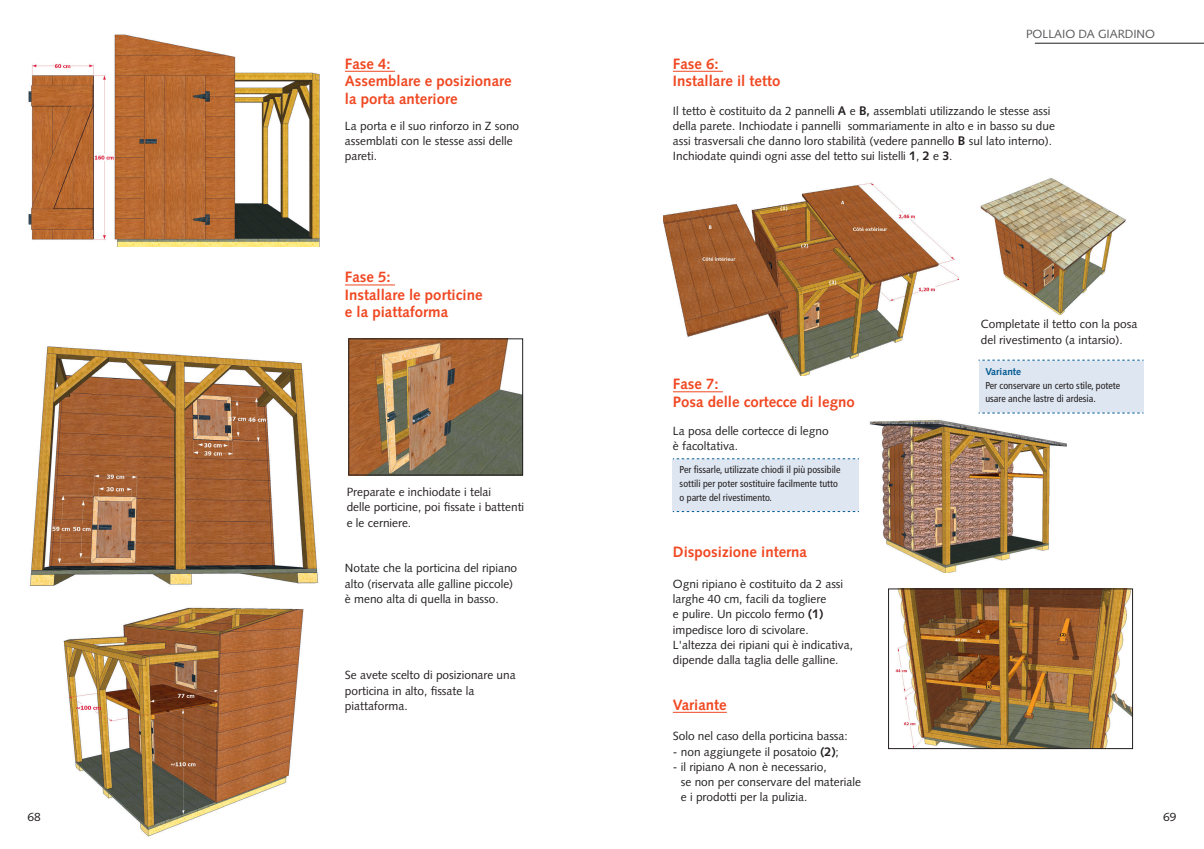
<style>
.page{position:relative;width:1204px;height:849px;background:#fff}
.page>*{position:absolute;margin:0;border:0;box-sizing:border-box;transform-origin:0 0}
.ETAPE{font:700 15px/17.5px "Syntax";color:#f04822}
.TXT_COURANT{font:11.88px/15.2px "Syntax";color:#231f20}
.TITRE_COURANT{font:11.88px "Syntax";letter-spacing:-.005em;color:#57585a}
.ENCADRE_TXT{font:condensed 10px/13.8px "Frutiger";color:#231f20}
.T_Encadre{font:700 10px "Syntax";color:#015a92}
.s1{font-weight:700;font-size:12.5px}
</style>
<div class="page">
<hr style="left:1034px;top:43px;width:169px;height:1px;background:#231f20">
<img style="left:28px;top:34px;width:317px;height:212px">
<hr style="left:345px;top:71px;width:50px;height:1px;background:#f04822">
<hr style="left:672px;top:71px;width:50px;height:1px;background:#f04822">
<hr style="left:345px;top:284px;width:50px;height:1px;background:#f04822">
<img style="left:350px;top:340px;width:171px;height:133px">
<div style="left:348px;top:338px;width:175px;height:137px;border:1px solid #231f20"></div>
<img style="left:30px;top:346px;width:288px;height:240px">
<img style="left:63px;top:607px;width:241px;height:230px">
<hr style="left:672px;top:391px;width:50px;height:1px;background:#f04822">
<hr style="left:672px;top:711px;width:54px;height:1px;background:#f04822">
<img style="left:663px;top:182px;width:295px;height:193px">
<img style="left:980px;top:178px;width:146px;height:137px">
<div style="left:978px;top:360px;width:165px;height:53px;background:#dee6f1"></div>
<svg style="left:978px;top:360px;width:165px;height:1px"></svg>
<svg style="left:978px;top:412px;width:165px;height:1px"></svg>
<img style="left:869px;top:420px;width:197px;height:152px">
<img style="left:895px;top:590px;width:235px;height:156px">
<div style="left:888px;top:588px;width:244px;height:160px;border:1px solid #231f20"></div>
<div style="left:672px;top:458px;width:186px;height:53px;background:#dee6f1"></div>
<svg style="left:672px;top:458px;width:185px;height:1px"></svg>
<svg style="left:672px;top:511px;width:186px;height:1px"></svg>
<p class="ETAPE" style="left:345px;top:55px;width:168px">Fase 4:<br>Assemblare e posizionare la porta anteriore</p>
<p class="TXT_COURANT" style="left:345px;top:118px;width:176px">La porta e il suo rinforzo in Z sono assemblati con le stesse assi delle pareti.</p>
<p class="ETAPE" style="left:345px;top:268px;width:139px">Fase 5:<br>Installare le porticine e la piattaforma</p>
<p class="TXT_COURANT" style="left:346px;top:484px;width:179px">Preparate e inchiodate i telai<br>delle porticine, poi fissate i battenti e le cerniere.</p>
<p class="TXT_COURANT" style="left:345px;top:560px;width:174px">Notate che la porticina del ripiano alto (riservata alle galline piccole) è meno alta di quella in basso.</p>
<p class="TXT_COURANT" style="left:345px;top:667px;width:172px">Se avete scelto di posizionare una porticina in alto, fissate la piattaforma.</p>
<p class="TITRE_COURANT" style="left:1025px;top:27px;width:130px">POLLAIO DA GIARDINO</p>
<p class="ETAPE" style="left:672px;top:55px;width:109px">Fase 6:<br>Installare il tetto</p>
<p class="TXT_COURANT" style="left:672px;top:103px;width:383px">Il tetto è costituito da 2 pannelli <span class="s1">A</span> e <span class="s1">B,</span> assemblati utilizzando le stesse assi della parete. Inchiodate i pannelli sommariamente in alto e in basso su due assi trasversali che danno loro stabilità (vedere pannello <span class="s1">B</span> sul lato interno).<br>Inchiodate quindi ogni asse del tetto sui listelli <span class="s1">1</span>, <span class="s1">2</span> e <span class="s1">3</span>.</p>
<p class="ETAPE" style="left:672px;top:375px;width:183px">Fase 7:<br>Posa delle cortecce di legno</p>
<p class="TXT_COURANT" style="left:672px;top:423px;width:157px">La posa delle cortecce di legno è facoltativa.</p>
<p class="ENCADRE_TXT" style="left:679px;top:463px;width:162px">Per fissarle, utilizzate chiodi il più possibile sottili per poter sostituire facilmente tutto o parte del rivestimento.</p>
<p class="ETAPE" style="left:672px;top:543px;width:136px">Disposizione interna</p>
<p class="TXT_COURANT" style="left:672px;top:576px;width:182px">Ogni ripiano è costituito da 2 assi larghe 40 cm, facili da togliere<br>e pulire. Un piccolo fermo <span class="s1">(1) </span>impedisce loro di scivolare.<br>L'altezza dei ripiani qui è indicativa, dipende dalla taglia delle galline.</p>
<p class="ETAPE" style="left:672px;top:695px;width:55px">Variante</p>
<p class="TXT_COURANT" style="left:672px;top:728px;width:176px">Solo nel caso della porticina bassa:</p>
<p class="TXT_COURANT" style="left:672px;top:743px;width:167px">- non aggiungete il posatoio <span class="s1">(2)</span>;</p>
<p class="TXT_COURANT" style="left:680px;top:759px;width:182px;text-indent:-8px">- il ripiano A non è necessario,<br>se non per conservare del materiale e i prodotti per la pulizia.</p>
<p class="TXT_COURANT" style="left:980px;top:316px;width:158px">Completate il tetto con la posa del rivestimento (a intarsio).</p>
<p class="T_Encadre" style="left:985px;top:365px;width:37px">Variante</p>
<p class="ENCADRE_TXT" style="left:985px;top:378px;width:136px">Per conservare un certo stile, potete usare anche lastre di ardesia.</p>
<p class="TXT_COURANT" style="left:28px;top:809px;width:15px">68</p>
<p class="TXT_COURANT" style="left:1162px;top:809px;width:15px">69</p>
</div>
